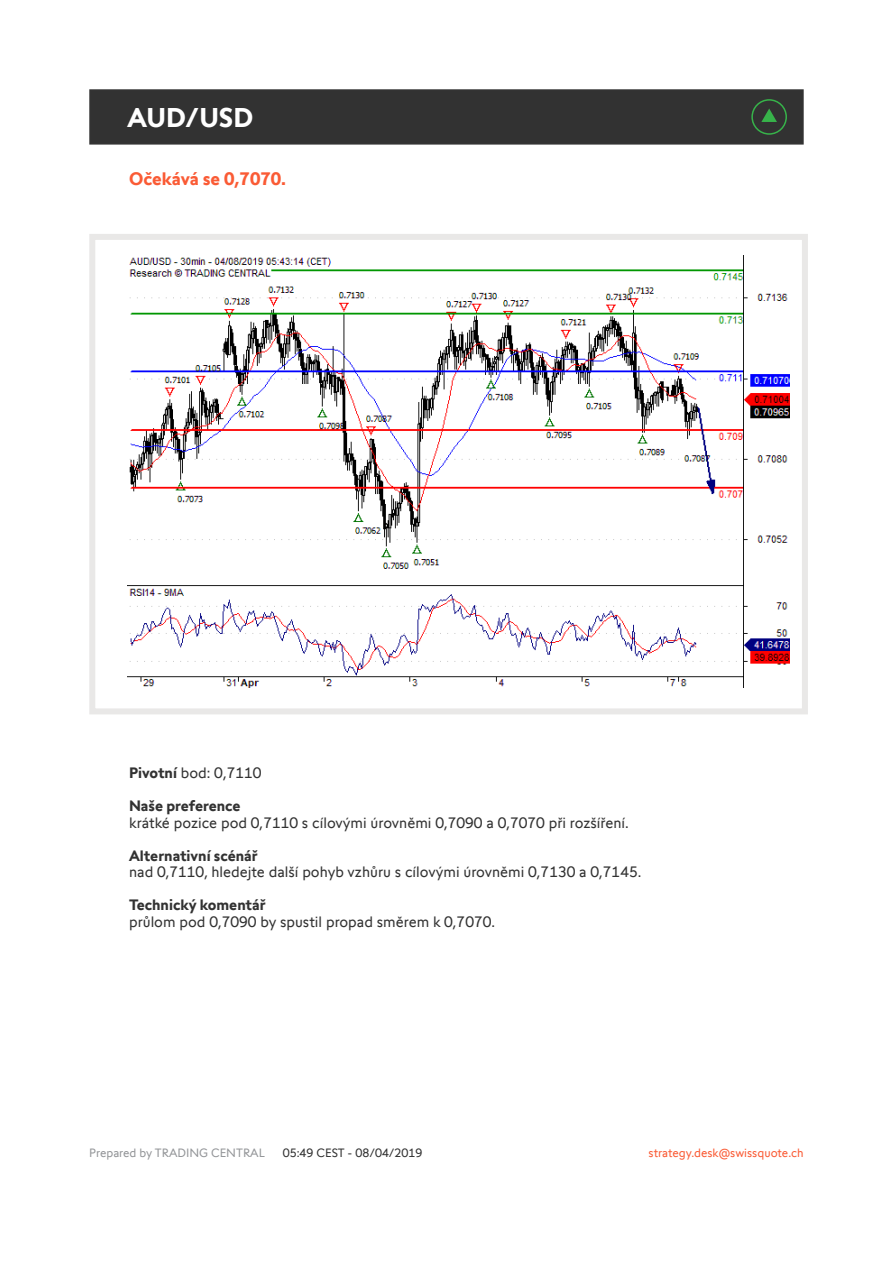
<style>
.page{position:relative;width:893px;height:1263px;background:#fff}
.page>*{position:absolute;margin:0;border:0;box-sizing:border-box;transform-origin:0 0}
.t1{font:700 27px "Swissquote CT";color:#fff}
.t2{font:700 18px "Swissquote CT";color:#fa5b35}
.t3{font:15px "Swissquote CT";color:#323232}
.t4{font:700 15px "Swissquote CT";color:#323232}
.t5{font:12px "Swissquote CT";color:#fa5b35}
.t6{font:12px "Swissquote CT";color:#939598}
.t7{font:12px "Swissquote CT";color:#323232}
.s1{font-weight:700}
</style>
<div class="page">
<div style="left:89px;top:234px;width:719px;height:480px;border:6px solid #e9e8e7"></div>
<div style="left:89px;top:89px;width:715px;height:56px;background:#323232;border:2px solid #323232"></div>
<img style="left:128px;top:255px;width:661px;height:432px">
<svg style="left:751px;top:99px;width:36px;height:36px"></svg>
<h1 class="t1" style="left:128px;top:101px;width:127px">AUD/USD</h1>
<p class="t2" style="left:129px;top:168px;width:159px">Očekává se 0,7070.</p>
<p class="t3" style="left:129px;top:764px;width:134px"><span class="s1">Pivotní</span> bod: 0,7110</p>
<p class="t4" style="left:129px;top:797px;width:113px">Naše preference</p>
<p class="t3" style="left:129px;top:814px;width:501px">krátké pozice pod 0,7110 s cílovými úrovněmi 0,7090 a 0,7070 při rozšíření.</p>
<p class="t4" style="left:129px;top:846px;width:130px">Alternativní scénář</p>
<p class="t3" style="left:129px;top:863px;width:514px">nad 0,7110, hledejte další pohyb vzhůru s cílovými úrovněmi 0,7130 a 0,7145.</p>
<p class="t4" style="left:129px;top:896px;width:138px">Technický komentář</p>
<p class="t3" style="left:129px;top:913px;width:367px">průlom pod 0,7090 by spustil propad směrem k 0,7070.</p>
<p class="t6" style="left:89px;top:1145px;width:177px">Prepared by TRADING CENTRAL</p>
<p class="t7" style="left:283px;top:1145px;width:141px">05:49 CEST - 08/04/2019</p>
<p class="t5" style="left:649px;top:1145px;width:157px">strategy.desk@swissquote.ch</p>
</div>
